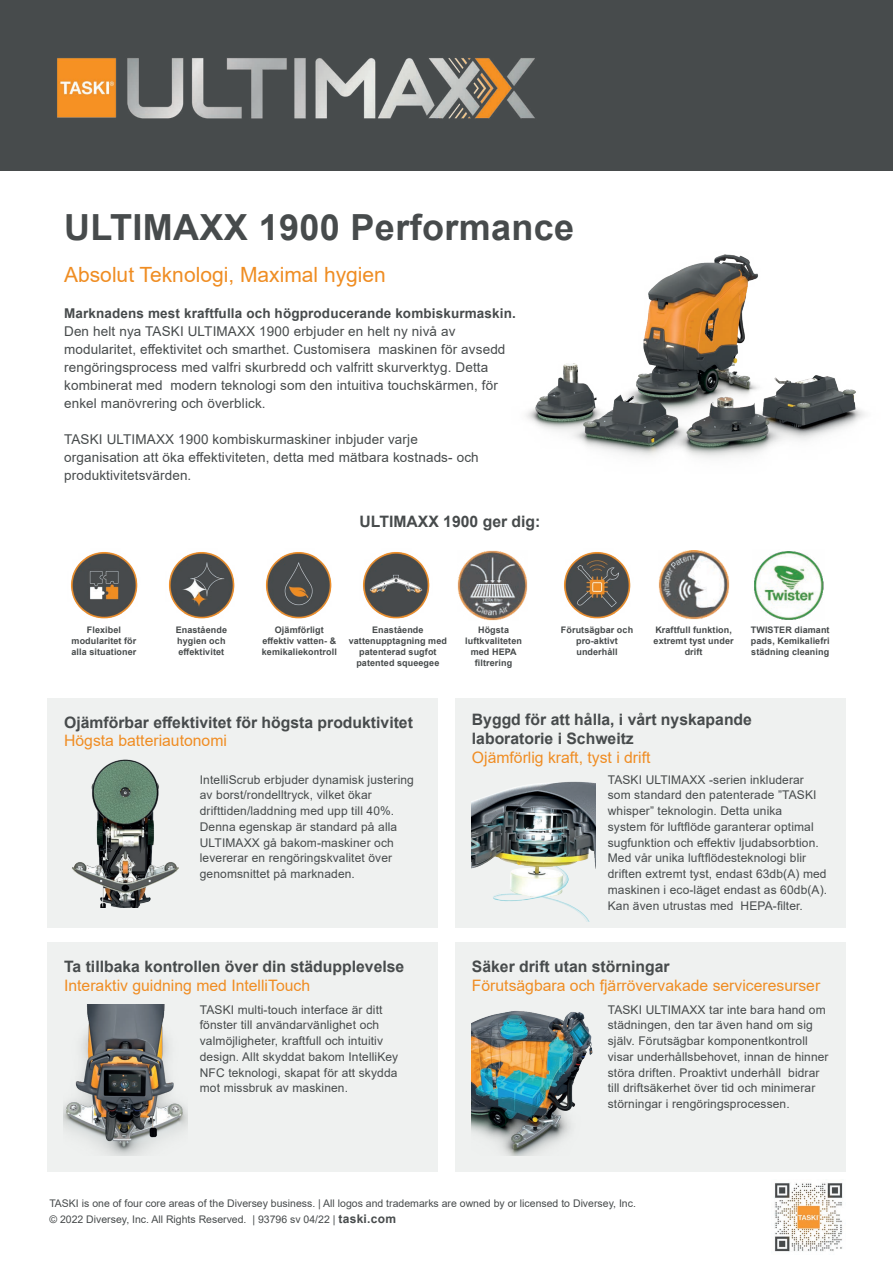
<style>
.page{position:relative;width:893px;height:1263px;background:#fff}
.page>*{position:absolute;margin:0;border:0;box-sizing:border-box;transform-origin:0 0}
.BODY{font:700 36px "Arial";letter-spacing:.01em;color:#474b4c}
.BODY-2{font:21px "Arial";color:#ef8d23}
.title_spacing{font:700 15.75px/18.8px "Arial";color:#474b4c}
.title_spacing-2{font:15.75px/18.8px "Arial";color:#ef8d23}
.BODY-3{font:13.5px/18px "Arial";letter-spacing:.01em;color:#474b4c}
.BODY-4{font:700 13.5px "Arial";letter-spacing:.01em;color:#474b4c}
.BODY-5{font:12px/15.8px "Arial";letter-spacing:.01em;color:#474b4c}
.t1{font:10.5px "Arial";color:#474b4c}
.BODY-6{font:700 9px/10.8px "Arial";letter-spacing:.01em;color:#474b4c;text-align:center}
.s1{font-weight:400;color:#ef8d23}
.s2{font-weight:700;color:#474b4c}
.s3{font-weight:700;font-size:12px}
</style>
<div class="page">
<div style="left:47px;top:698px;width:391px;height:229px;background:#eff1f0"></div>
<div style="left:47px;top:942px;width:391px;height:230px;background:#eff1f0"></div>
<div style="left:455px;top:698px;width:391px;height:229px;background:#eff1f0"></div>
<div style="left:455px;top:942px;width:391px;height:230px;background:#eff1f0"></div>
<div style="left:0;top:0;width:893px;height:171px;background:#474b4c"></div>
<img style="left:526px;top:254px;width:339px;height:204px">
<img style="left:472px;top:781px;width:123px;height:140px">
<img style="left:72px;top:759px;width:107px;height:149px">
<img style="left:472px;top:1011px;width:121px;height:144px">
<img style="left:64px;top:1005px;width:123px;height:150px">
<img style="left:774px;top:1183px;width:69px;height:69px">
<img style="left:71px;top:552px;width:67px;height:67px">
<img style="left:168px;top:552px;width:67px;height:67px">
<img style="left:363px;top:552px;width:67px;height:67px">
<img style="left:564px;top:552px;width:67px;height:67px">
<img style="left:265px;top:552px;width:67px;height:67px">
<img style="left:754px;top:551px;width:70px;height:69px">
<img style="left:659px;top:551px;width:70px;height:69px">
<img style="left:457px;top:550px;width:71px;height:71px">
<img style="left:57px;top:58px;width:478px;height:61px">
<p class="BODY" style="left:64px;top:202px;width:512px">ULTIMAXX 1900 Performance</p>
<p class="BODY-2" style="left:64px;top:261px;width:323px">Absolut Teknologi, Maximal hygien</p>
<p class="BODY-4" style="left:64px;top:304px;width:453px">Marknadens mest kraftfulla och högproducerande kombiskurmaskin.</p>
<p class="BODY-3" style="left:64px;top:323px;width:443px">Den helt nya TASKI ULTIMAXX 1900 erbjuder en helt ny nivå av modularitet, effektivitet och smarthet. Customisera maskinen för avsedd rengöringsprocess med valfri skurbredd och valfritt skurverktyg. Detta kombinerat med modern teknologi som den intuitiva touchskärmen, för enkel manövrering och överblick.</p>
<p class="BODY-3" style="left:64px;top:431px;width:416px">TASKI ULTIMAXX 1900 kombiskurmaskiner inbjuder varje organisation att öka effektiviteten, detta med mätbara kostnads- och produktivitetsvärden.</p>
<p class="title_spacing" style="left:360px;top:512px;width:182px">ULTIMAXX 1900 ger dig:</p>
<p class="BODY-6" style="left:72px;top:625px;width:66px">Flexibel modularitet för alla situationer</p>
<p class="BODY-6" style="left:176px;top:625px;width:53px;text-align:left">Enastående hygien och effektivitet</p>
<p class="BODY-6" style="left:349px;top:625px;width:100px">Enastående vattenupptagning med patenterad sugfot patented squeegee</p>
<p class="BODY-6" style="left:561px;top:625px;width:74px">Förutsägbar och</p>
<p class="BODY-6" style="left:262px;top:625px;width:76px">Ojämförligt effektiv vatten- &amp; kemikaliekontroll</p>
<p class="BODY-6" style="left:655px;top:625px;width:78px">Kraftfull funktion,</p>
<p class="BODY-6" style="left:465px;top:625px;width:58px">Högsta luftkvaliteten med HEPA filtrering</p>
<p class="BODY-6" style="left:654px;top:636px;width:82px">extremt tyst under drift</p>
<p class="BODY-6" style="left:751px;top:625px;width:80px;text-align:justify">TWISTER diamant pads, Kemikaliefri städning cleaning</p>
<p class="BODY-6" style="left:576px;top:636px;width:43px">pro-aktivt</p>
<p class="BODY-6" style="left:576px;top:646px;width:43px">underhåll</p>
<p class="title_spacing" style="left:64px;top:713px;width:350px">Ojämförbar effektivitet för högsta produktivitet<br><span class="s1">Högsta batteriautonomi</span></p>
<p class="BODY-5" style="left:200px;top:771px;width:216px">IntelliScrub erbjuder dynamisk justering av borst/rondelltryck, vilket ökar drifttiden/laddning med upp till 40%.<br>Denna egenskap är standard på alla ULTIMAXX gå bakom-maskiner och levererar en rengöringskvalitet över genomsnittet på marknaden.</p>
<p class="title_spacing" style="left:64px;top:957px;width:342px">Ta tillbaka kontrollen över din städupplevelse<br><span class="s1">Interaktiv guidning med IntelliTouch</span></p>
<p class="BODY-5" style="left:200px;top:1001px;width:200px">TASKI multi-touch interface är ditt fönster till användarvänlighet och valmöjligheter, kraftfull och intuitiv design. Allt skyddat bakom IntelliKey NFC teknologi, skapat för att skydda mot missbruk av maskinen.</p>
<p class="title_spacing" style="left:472px;top:710px;width:282px">Byggd för att hålla, i vårt nyskapande laboratorie i Schweitz<br><span class="s1">Ojämförlig kraft, tyst i drift</span></p>
<p class="BODY-5" style="left:608px;top:771px;width:221px">TASKI ULTIMAXX -serien inkluderar som standard den patenterade ”TASKI whisper” teknologin. Detta unika<br>system för luftflöde garanterar optimal sugfunktion och effektiv ljudabsorbtion.<br>Med vår unika luftflödesteknologi blir driften extremt tyst, endast 63db(A) med maskinen i eco-läget endast as 60db(A).<br>Kan även utrustas med HEPA-filter.</p>
<p class="title_spacing-2" style="left:472px;top:957px;width:350px"><span class="s2">Säker drift utan störningar<br></span>Förutsägbara och fjärrövervakade serviceresurser</p>
<p class="BODY-5" style="left:608px;top:1001px;width:222px">TASKI ULTIMAXX tar inte bara hand om städningen, den tar även hand om sig själv. Förutsägbar komponentkontroll visar underhållsbehovet, innan de hinner störa driften. Proaktivt underhåll bidrar till driftsäkerhet över tid och minimerar störningar i rengöringsprocessen.</p>
<p class="t1" style="left:49px;top:1195px;width:588px">TASKI is one of four core areas of the Diversey business. | All logos and trademarks are owned by or licensed to Diversey, Inc.</p>
<p class="t1" style="left:49px;top:1212px;width:348px">© 2022 Diversey, Inc. All Rights Reserved. | 93796 sv 04/22 | <span class="s3">taski.com</span></p>
</div>
